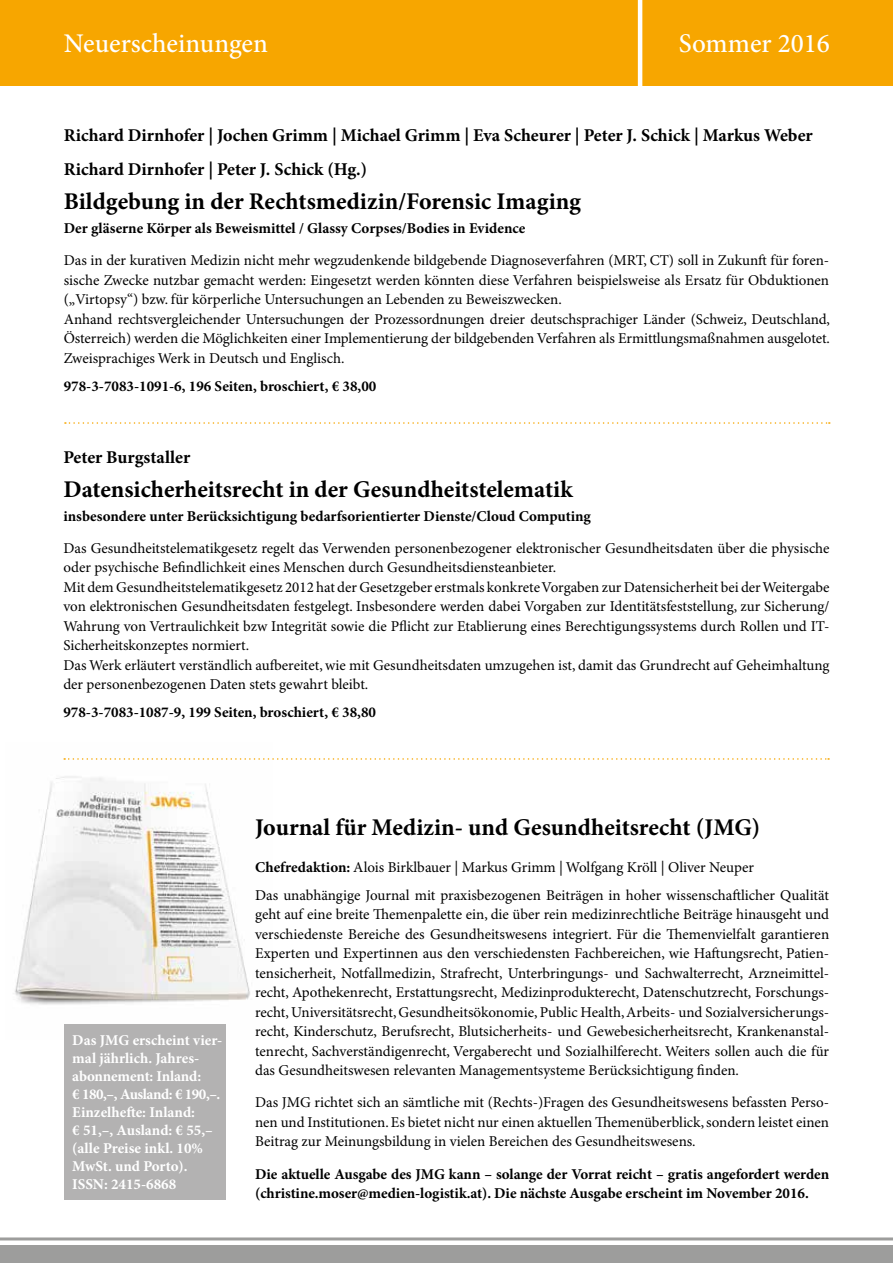
<style>
.page{position:relative;width:893px;height:1263px;background:#fff}
.page>*{position:absolute;margin:0;border:0;box-sizing:border-box;transform-origin:0 0}
.t1{font:500 27px "Minion Pro";color:#fff}
.t2{font:700 24px "Minion Pro";color:#000}
.t3{font:700 18px/34.3px "Minion Pro";color:#000}
.t4{font:15px/19.5px "Minion Pro";letter-spacing:-.005em;color:#000}
.t5{font:700 15px/19.5px "Minion Pro";color:#000}
.t6{font:700 15px/18px "Minion Pro";color:#fff}
.s1{font-weight:700}
</style>
<div class="page">
<img style="left:15px;top:758px;width:235px;height:282px">
<div style="left:0;top:0;width:893px;height:85px;background:#f7a600"></div>
<div style="left:0;top:1246px;width:893px;height:17px;background:#9d9d9c"></div>
<hr style="left:0;top:1237px;width:893px;height:3px;background:#9d9d9c">
<hr style="left:638px;top:0;width:4px;height:97px;background:#fff">
<div style="left:64px;top:1024px;width:161px;height:175px;background:#b3b2b2"></div>
<svg style="left:65px;top:422px;width:765px;height:2px"></svg>
<svg style="left:64px;top:758px;width:765px;height:2px"></svg>
<h1 class="t1" style="left:64px;top:25px;width:206px">Neuerscheinungen</h1>
<h1 class="t1" style="left:679px;top:25px;width:153px">Sommer 2016</h1>
<p class="t3" style="left:64px;top:117px;width:750px">Richard Dirnhofer | Jochen Grimm | Michael Grimm | Eva Scheurer | Peter J. Schick | Markus Weber<br>Richard Dirnhofer | Peter J. Schick (Hg.)</p>
<h2 class="t2" style="left:64px;top:185px;width:519px">Bildgebung in der Rechtsmedizin/Forensic Imaging</h2>
<p class="t5" style="left:64px;top:218px;width:463px">Der gläserne Körper als Beweismittel / Glassy Corpses/Bodies in Evidence</p>
<p class="t4" style="left:64px;top:251px;width:768px">Das in der kurativen Medizin nicht mehr wegzudenkende bildgebende Diagnoseverfahren (MRT, CT) soll in Zukunft für foren&shy;sische Zwecke nutzbar gemacht werden: Eingesetzt werden könnten diese Verfahren beispielsweise als Ersatz für Obduktionen („Virtopsy“) bzw. für körperliche Untersuchungen an Lebenden zu Beweiszwecken.<br>Anhand rechtsvergleichender Untersuchungen der Prozessordnungen dreier deutschsprachiger Länder (Schweiz, Deutschland, Österreich) werden die Möglichkeiten einer Implementierung der bildgebenden Verfahren als Ermittlungsmaßnahmen ausgelotet.<br>Zweisprachiges Werk in Deutsch und Englisch.</p>
<p class="t5" style="left:64px;top:376px;width:314px">978-3-7083-1091-6, 196 Seiten, broschiert, € 38,00</p>
<p class="t3" style="left:63px;top:439px;width:128px">Peter Burgstaller</p>
<h2 class="t2" style="left:63px;top:472px;width:511px">Datensicherheitsrecht in der Gesundheitstelematik</h2>
<p class="t5" style="left:63px;top:506px;width:529px">insbesondere unter Berücksichtigung bedarfsorientierter Dienste/Cloud Computing</p>
<p class="t4" style="left:63px;top:539px;width:768px">Das Gesundheitstelematikgesetz regelt das Verwenden personenbezogener elektronischer Gesundheitsdaten über die physische oder psychische Befindlichkeit eines Menschen durch Gesundheitsdiensteanbieter.<br>Mit dem Gesundheitstelematikgesetz 2012 hat der Gesetzgeber erstmals konkrete Vorgaben zur Datensicherheit bei der Weitergabe von elektronischen Gesundheitsdaten festgelegt. Insbesondere werden dabei Vorgaben zur Identitätsfeststellung, zur Sicherung/ Wahrung von Vertraulichkeit bzw Integrität sowie die Pflicht zur Etablierung eines Berechtigungssystems durch Rollen und IT-Sicherheitskonzeptes normiert.<br>Das Werk erläutert verständlich aufbereitet, wie mit Gesundheitsdaten umzugehen ist, damit das Grundrecht auf Geheimhaltung der personenbezogenen Daten stets gewahrt bleibt.</p>
<p class="t5" style="left:63px;top:703px;width:314px">978-3-7083-1087-9, 199 Seiten, broschiert, € 38,80</p>
<p class="t6" style="left:72px;top:1031px;width:151px">Das JMG erscheint vier&shy;mal jährlich. Jahres&shy;abonnement: Inland:<br>€ 180,–, Ausland: € 190,–.<br>Einzelhefte: Inland:<br>€ 51,–, Ausland: € 55,– (alle Preise inkl. 10%<br>MwSt. und Porto).<br>ISSN: 2415-6868</p>
<h2 class="t2" style="left:255px;top:810px;width:507px">Journal für Medizin- und Gesundheitsrecht (JMG)</h2>
<p class="t4" style="left:255px;top:853px;width:575px;line-height:28px"><span class="s1">Chefredaktion:</span> Alois Birklbauer | Markus Grimm | Wolfgang Kröll | Oliver Neuper<br>Das unabhängige Journal mit praxisbezogenen Beiträgen in hoher wissenschaftlicher Qualität</p>
<p class="t4" style="left:255px;top:905px;width:576px;text-align:justify">geht auf eine breite Themenpalette ein, die über rein medizinrechtliche Beiträge hinausgeht und verschiedenste Bereiche des Gesundheitswesens integriert. Für die Themenvielfalt garantieren Experten und Expertinnen aus den verschiedensten Fachbereichen, wie Haftungsrecht, Patien&shy;tensicherheit, Notfallmedizin, Strafrecht, Unterbringungs- und Sachwalterrecht, Arzneimittel&shy;recht, Apothekenrecht, Erstattungsrecht, Medizinprodukterecht, Datenschutzrecht, Forschungs&shy;recht, Universitätsrecht, Gesundheitsökonomie, Public Health, Arbeits- und Sozialversicherungs&shy;recht, Kinderschutz, Berufsrecht, Blutsicherheits- und Gewebesicherheitsrecht, Krankenanstal&shy;tenrecht, Sachverständigenrecht, Vergaberecht und Sozialhilferecht. Weiters sollen auch die für das Gesundheitswesen relevanten Managementsysteme Berücksichtigung finden.</p>
<p class="t4" style="left:255px;top:1093px;width:575px;text-align:justify">Das JMG richtet sich an sämtliche mit (Rechts-)Fragen des Gesundheitswesens befassten Perso&shy;nen und Institutionen. Es bietet nicht nur einen aktuellen Themenüberblick, sondern leistet einen Beitrag zur Meinungsbildung in vielen Bereichen des Gesundheitswesens.</p>
<p class="t5" style="left:255px;top:1164px;width:576px">Die aktuelle Ausgabe des JMG kann – solange der Vorrat reicht – gratis angefordert werden (christine.moser@medien-logistik.at). Die nächste Ausgabe erscheint im November 2016.</p>
</div>
